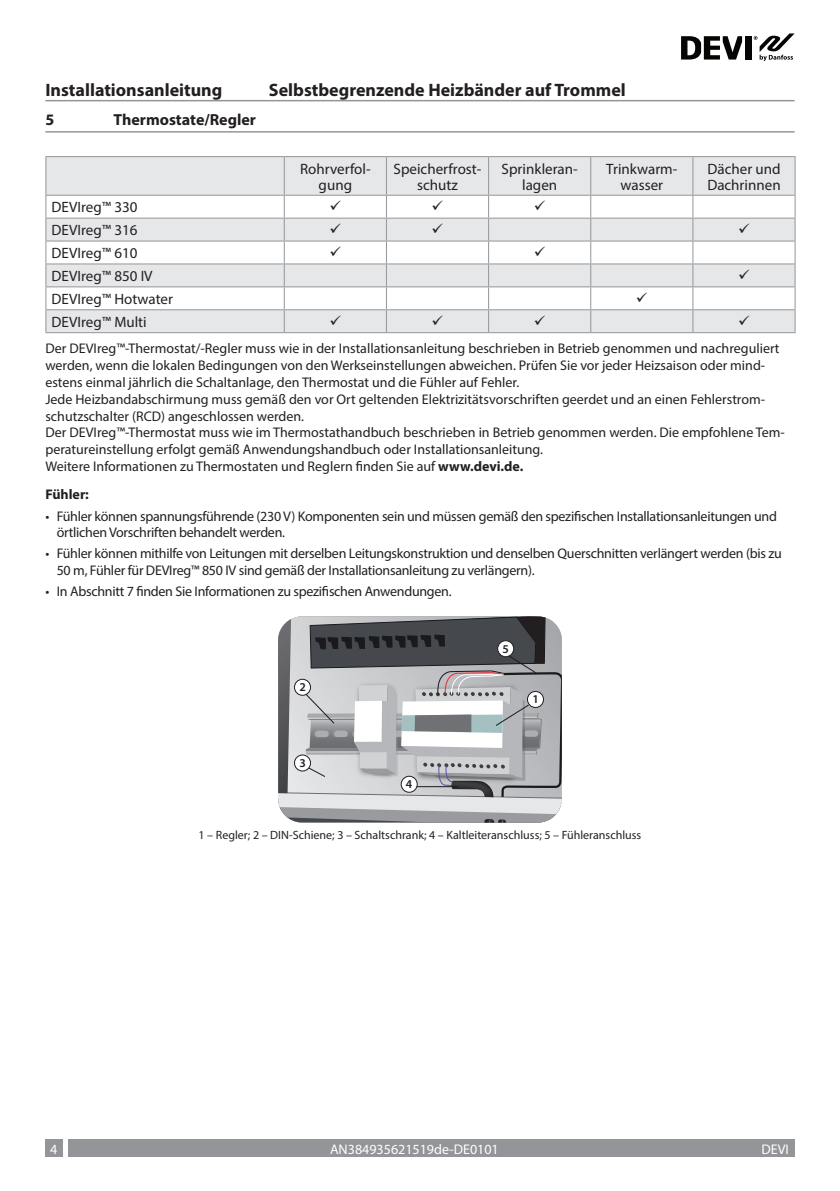
<style>
.page{position:relative;width:840px;height:1191px;background:#fff}
.page>*{position:absolute;margin:0;border:0;box-sizing:border-box;transform-origin:0 0}
.t1{font:700 18px "Myriad Pro";color:#231f20}
.t2{font:700 16px "Myriad Pro";color:#231f20}
.DEVI_NumberListConti{font:15px/16px "Myriad Pro";color:#231f20;text-align:center}
.DEVI_TableText{font:15px "Myriad Pro";color:#231f20}
.DEVI_Body{font:14px/16.8px "Myriad Pro";color:#231f20}
.DEVI_Body-2{font:14px/16px "Myriad Pro";letter-spacing:-.02em;color:#231f20}
.t3{font:14px "Myriad Pro";color:#fff}
.DEVI_Body-3{font:700 14px "Myriad Pro";color:#231f20}
.DEVI_BulletsLast{font:12px "Myriad Pro";color:#231f20}
.t4{font:600 12px "Myriad Pro";color:#231f20}
.s1{font-weight:700}
</style>
<div class="page">
<hr style="left:45px;top:131px;width:749px;height:2px;background:#939598">
<svg style="left:46px;top:157px;width:748px;height:175px;fill:#e6e7e9"></svg>
<hr style="left:45px;top:156px;width:239px;height:1px;background:#939598">
<hr style="left:45px;top:157px;width:1px;height:38px;background:#939598">
<hr style="left:284px;top:156px;width:102px;height:1px;background:#939598">
<hr style="left:283px;top:157px;width:1px;height:38px;background:#939598">
<hr style="left:386px;top:156px;width:102px;height:1px;background:#939598">
<hr style="left:386px;top:157px;width:1px;height:38px;background:#939598">
<hr style="left:488px;top:156px;width:102px;height:1px;background:#939598">
<hr style="left:488px;top:157px;width:1px;height:38px;background:#939598">
<hr style="left:590px;top:156px;width:102px;height:1px;background:#939598">
<hr style="left:590px;top:157px;width:1px;height:38px;background:#939598">
<hr style="left:692px;top:156px;width:103px;height:1px;background:#939598">
<hr style="left:692px;top:157px;width:1px;height:38px;background:#939598">
<hr style="left:794px;top:157px;width:1px;height:38px;background:#939598">
<hr style="left:45px;top:195px;width:239px;height:1px;background:#939598">
<hr style="left:284px;top:195px;width:102px;height:1px;background:#939598">
<hr style="left:386px;top:195px;width:102px;height:1px;background:#939598">
<hr style="left:488px;top:195px;width:102px;height:1px;background:#939598">
<hr style="left:590px;top:195px;width:102px;height:1px;background:#939598">
<hr style="left:692px;top:195px;width:103px;height:1px;background:#939598">
<hr style="left:45px;top:218px;width:239px;height:1px;background:#939598">
<hr style="left:284px;top:218px;width:102px;height:1px;background:#939598">
<hr style="left:386px;top:218px;width:102px;height:1px;background:#939598">
<hr style="left:488px;top:218px;width:102px;height:1px;background:#939598">
<hr style="left:590px;top:218px;width:102px;height:1px;background:#939598">
<hr style="left:692px;top:218px;width:103px;height:1px;background:#939598">
<hr style="left:45px;top:240px;width:239px;height:1px;background:#939598">
<hr style="left:284px;top:240px;width:102px;height:1px;background:#939598">
<hr style="left:386px;top:240px;width:102px;height:1px;background:#939598">
<hr style="left:488px;top:240px;width:102px;height:1px;background:#939598">
<hr style="left:590px;top:240px;width:102px;height:1px;background:#939598">
<hr style="left:692px;top:240px;width:103px;height:1px;background:#939598">
<hr style="left:45px;top:263px;width:239px;height:1px;background:#939598">
<hr style="left:284px;top:263px;width:102px;height:1px;background:#939598">
<hr style="left:386px;top:263px;width:102px;height:1px;background:#939598">
<hr style="left:488px;top:263px;width:102px;height:1px;background:#939598">
<hr style="left:590px;top:263px;width:102px;height:1px;background:#939598">
<hr style="left:692px;top:263px;width:103px;height:1px;background:#939598">
<hr style="left:45px;top:286px;width:239px;height:1px;background:#939598">
<hr style="left:284px;top:286px;width:102px;height:1px;background:#939598">
<hr style="left:386px;top:286px;width:102px;height:1px;background:#939598">
<hr style="left:488px;top:286px;width:102px;height:1px;background:#939598">
<hr style="left:590px;top:286px;width:102px;height:1px;background:#939598">
<hr style="left:692px;top:286px;width:103px;height:1px;background:#939598">
<hr style="left:45px;top:309px;width:239px;height:1px;background:#939598">
<svg style="left:45px;top:196px;width:1px;height:136px"></svg>
<hr style="left:284px;top:309px;width:102px;height:1px;background:#939598">
<svg style="left:283px;top:196px;width:1px;height:136px"></svg>
<hr style="left:386px;top:309px;width:102px;height:1px;background:#939598">
<svg style="left:386px;top:196px;width:1px;height:136px"></svg>
<hr style="left:488px;top:309px;width:102px;height:1px;background:#939598">
<svg style="left:488px;top:196px;width:1px;height:136px"></svg>
<hr style="left:590px;top:309px;width:102px;height:1px;background:#939598">
<svg style="left:590px;top:196px;width:1px;height:136px"></svg>
<hr style="left:692px;top:309px;width:103px;height:1px;background:#939598">
<svg style="left:692px;top:196px;width:1px;height:136px"></svg>
<svg style="left:794px;top:196px;width:1px;height:136px"></svg>
<hr style="left:45px;top:332px;width:239px;height:1px;background:#939598">
<hr style="left:284px;top:332px;width:102px;height:1px;background:#939598">
<hr style="left:386px;top:332px;width:102px;height:1px;background:#939598">
<hr style="left:488px;top:332px;width:102px;height:1px;background:#939598">
<hr style="left:590px;top:332px;width:102px;height:1px;background:#939598">
<hr style="left:692px;top:332px;width:103px;height:1px;background:#939598">
<svg style="left:283px;top:814px;width:274px;height:8px;background:#8f9194"></svg>
<svg style="left:278px;top:798px;width:283px;height:16px;background:#d5d7d9"></svg>
<svg style="left:278px;top:617px;width:19px;height:181px"></svg>
<svg style="left:278px;top:619px;width:13px;height:174px;background:#717174"></svg>
<svg style="left:297px;top:616px;width:264px;height:182px;background:#a1a2a5"></svg>
<hr style="left:410px;top:786px;width:47px;height:1px;background:#1a1a1e">
<svg style="left:527px;top:691px;width:16px;height:16px"></svg>
<div style="left:526px;top:691px;width:17px;height:17px;border:1px solid #231f20;border-radius:50%"></div>
<div style="left:294px;top:679px;width:16px;height:16px;background:#fff;border-radius:50%"></div>
<div style="left:294px;top:679px;width:17px;height:17px;border:1px solid #231f20;border-radius:50%"></div>
<div style="left:294px;top:755px;width:16px;height:16px;background:#fff;border-radius:50%"></div>
<div style="left:294px;top:754px;width:17px;height:17px;border:1px solid #231f20;border-radius:50%"></div>
<div style="left:401px;top:776px;width:16px;height:16px;background:#fff;border-radius:50%"></div>
<div style="left:400px;top:775px;width:17px;height:17px;border:1px solid #231f20;border-radius:50%"></div>
<div style="left:497px;top:640px;width:16px;height:16px;background:#fff;border-radius:50%"></div>
<div style="left:497px;top:640px;width:17px;height:17px;border:1px solid #231f20;border-radius:50%"></div>
<div style="left:68px;top:1140px;width:726px;height:17px;background:#939598"></div>
<div style="left:45px;top:1140px;width:17px;height:17px;background:#939598"></div>
<div style="left:744px;top:36px;width:6px;height:24px;background:#060504"></div>
<svg style="left:681px;top:36px;width:60px;height:24px"></svg>
<svg style="left:753px;top:33px;width:41px;height:28px"></svg>
<hr style="left:45px;top:100px;width:749px;height:1px;background:#939598">
<svg style="left:330px;top:201px;width:10px;height:10px"></svg>
<svg style="left:432px;top:201px;width:10px;height:10px"></svg>
<svg style="left:534px;top:201px;width:10px;height:10px"></svg>
<svg style="left:330px;top:224px;width:10px;height:9px"></svg>
<svg style="left:432px;top:224px;width:10px;height:9px"></svg>
<svg style="left:738px;top:224px;width:11px;height:9px"></svg>
<svg style="left:330px;top:247px;width:10px;height:9px"></svg>
<svg style="left:534px;top:247px;width:10px;height:9px"></svg>
<svg style="left:738px;top:269px;width:11px;height:10px"></svg>
<svg style="left:636px;top:292px;width:10px;height:10px"></svg>
<svg style="left:330px;top:315px;width:10px;height:10px"></svg>
<svg style="left:432px;top:315px;width:10px;height:10px"></svg>
<svg style="left:534px;top:315px;width:10px;height:10px"></svg>
<svg style="left:738px;top:315px;width:11px;height:10px"></svg>
<p class="t1" style="left:45px;top:79px;width:178px">Installationsanleitung</p>
<p class="t1" style="left:269px;top:79px;width:358px">Selbstbegrenzende Heizbänder auf Trommel</p>
<p class="t2" style="left:45px;top:110px;width:10px">5</p>
<p class="t2" style="left:113px;top:110px;width:144px">Thermostate/Regler</p>
<p class="DEVI_NumberListConti" style="left:300px;top:160px;width:72px">Rohrverfol&shy;gung</p>
<p class="DEVI_NumberListConti" style="left:393px;top:160px;width:89px">Speicherfrost&shy;schutz</p>
<p class="DEVI_NumberListConti" style="left:501px;top:160px;width:78px">Sprinkleran&shy;lagen</p>
<p class="DEVI_NumberListConti" style="left:606px;top:160px;width:73px">Trinkwarm&shy;wasser</p>
<p class="DEVI_NumberListConti" style="left:707px;top:160px;width:75px;text-align:left">Dächer und<br>Dachrinnen</p>
<p class="DEVI_TableText" style="left:52px;top:198px;width:87px">DEVIreg™ 330</p>
<p class="DEVI_TableText" style="left:52px;top:221px;width:87px">DEVIreg™ 316</p>
<p class="DEVI_TableText" style="left:52px;top:244px;width:87px">DEVIreg™ 610</p>
<p class="DEVI_TableText" style="left:52px;top:267px;width:102px">DEVIreg™ 850 IV</p>
<p class="DEVI_TableText" style="left:52px;top:289px;width:123px">DEVIreg™ Hotwater</p>
<p class="DEVI_TableText" style="left:52px;top:312px;width:97px">DEVIreg™ Multi</p>
<p class="DEVI_Body" style="left:45px;top:340px;width:740px">Der DEVIreg™-Thermostat/-Regler muss wie in der Installationsanleitung beschrieben in Betrieb genommen und nachreguliert werden, wenn die lokalen Bedingungen von den Werkseinstellungen abweichen. Prüfen Sie vor jeder Heizsaison oder mind&shy;estens einmal jährlich die Schaltanlage, den Thermostat und die Fühler auf Fehler.<br>Jede Heizbandabschirmung muss gemäß den vor Ort geltenden Elektrizitätsvorschriften geerdet und an einen Fehlerstrom&shy;schutzschalter (RCD) angeschlossen werden.<br>Der DEVIreg™-Thermostat muss wie im Thermostathandbuch beschrieben in Betrieb genommen werden. Die empfohlene Tem&shy;peratureinstellung erfolgt gemäß Anwendungshandbuch oder Installationsanleitung.<br>Weitere Informationen zu Thermostaten und Reglern finden Sie auf <span class="s1">www.devi.de.</span></p>
<p class="DEVI_Body-3" style="left:45px;top:485px;width:45px">Fühler:</p>
<p class="DEVI_Body-2" style="left:57px;top:508px;width:721px;text-indent:-11px">• Fühler können spannungsführende (230 V) Komponenten sein und müssen gemäß den spezifischen Installationsanleitungen und örtlichen Vorschriften behandelt werden.</p>
<p class="DEVI_Body-2" style="left:57px;top:545px;width:726px;text-indent:-11px">• Fühler können mithilfe von Leitungen mit derselben Leitungskonstruktion und denselben Querschnitten verlängert werden (bis zu<br>50 m, Fühler für DEVIreg™ 850 IV sind gemäß der Installationsanleitung zu verlängern).</p>
<p class="DEVI_Body-2" style="left:45px;top:583px;width:406px">• In Abschnitt 7 finden Sie Informationen zu spezifischen Anwendungen.</p>
<p class="t4" style="left:299px;top:679px;width:8px">2</p>
<p class="t4" style="left:299px;top:755px;width:8px">3</p>
<p class="t4" style="left:405px;top:776px;width:8px">4</p>
<p class="t4" style="left:502px;top:641px;width:8px">5</p>
<p class="t4" style="left:532px;top:692px;width:8px">1</p>
<p class="DEVI_BulletsLast" style="left:198px;top:827px;width:444px">1 – Regler; 2 – DIN-Schiene; 3 – Schaltschrank; 4 – Kaltleiteranschluss; 5 – Fühleranschluss</p>
<p class="t3" style="left:50px;top:1140px;width:9px">4</p>
<p class="t3" style="left:330px;top:1140px;width:170px">AN384935621519de-DE0101</p>
<p class="t3" style="left:761px;top:1140px;width:29px">DEVI</p>
</div>
